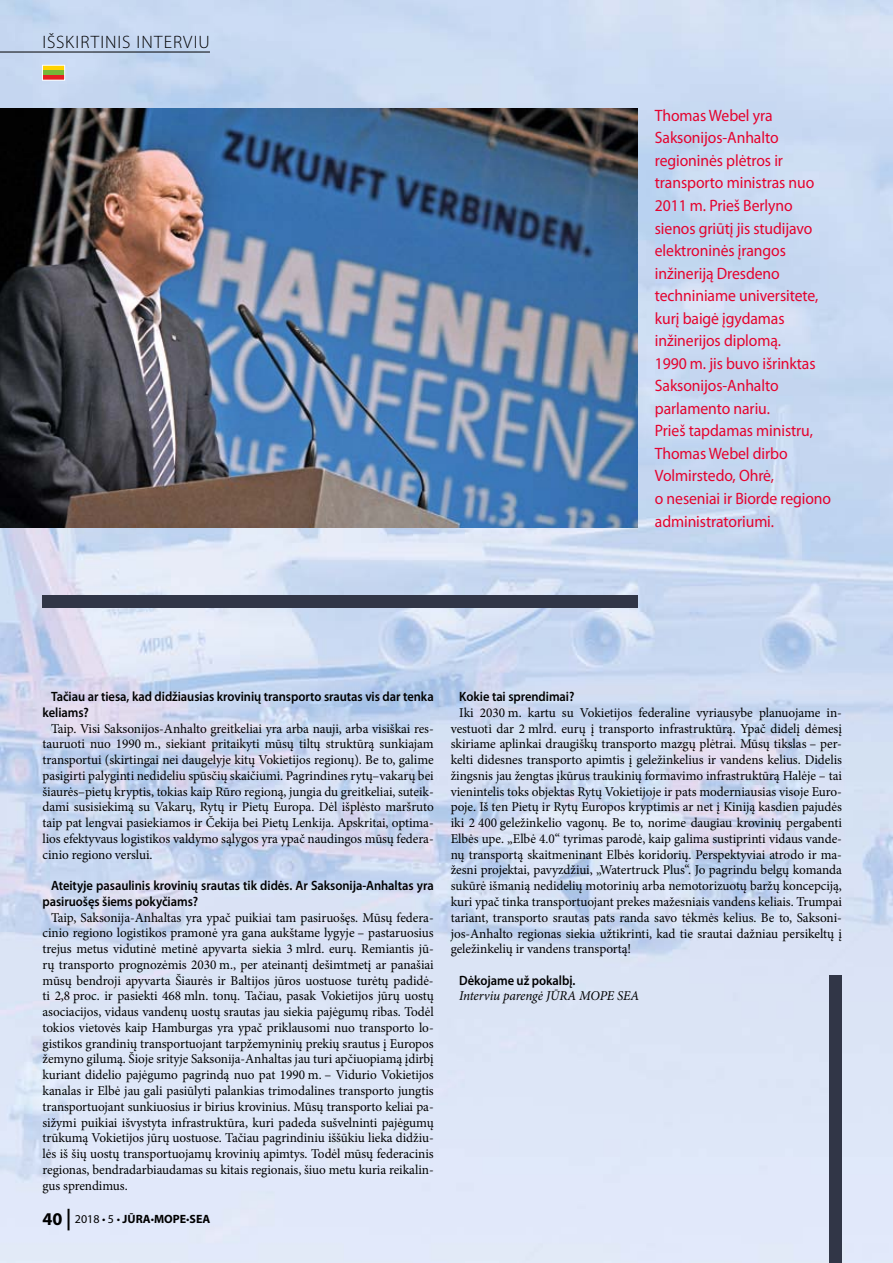
<style>
.page{position:relative;width:893px;height:1263px;background:#fff}
.page>*{position:absolute;margin:0;border:0;box-sizing:border-box;transform-origin:0 0}
.t1{font:300 18px "Myriad Pro";letter-spacing:.055em;color:#000}
.t2{font:16.5px/22.5px "Myriad Pro";letter-spacing:-.005em;color:#e4032e;scale:.95 1}
.t3{font:13.5px/15.8px "Minion Pro";letter-spacing:-.005em;color:#000;text-align:justify}
.t4{font:600 13.5px/15.8px "Myriad Pro";letter-spacing:-.005em;color:#000;scale:.93 1}
.t5{font:italic 13.5px "Minion Pro";letter-spacing:-.015em;color:#000}
.t6{font:700 12px "Myriad Pro";color:#000}
.s1{font-size:18px}
.s2{font-size:21.6px}
.s3{font-weight:400}
</style>
<div class="page">
<img style="left:0;top:0;width:893px;height:1263px">
<img style="left:0;top:108px;width:638px;height:419px">
<div style="left:43px;top:595px;width:595px;height:13px;background:#313647"></div>
<div style="left:829px;top:975px;width:13px;height:288px;background:#313647"></div>
<div style="left:43px;top:65px;width:22px;height:5px;background:#ffd300"></div>
<div style="left:43px;top:70px;width:22px;height:5px;background:#76b837"></div>
<div style="left:43px;top:75px;width:22px;height:5px;background:#e51f22"></div>
<div style="left:42px;top:65px;width:23px;height:15px;border:1px solid #fff"></div>
<hr style="left:0;top:52px;width:210px;height:1px;background:#000">
<h1 class="t1" style="left:43px;top:31px;width:166px">IŠSKIRTINIS INTERVIU</h1>
<p class="t2" style="left:655px;top:104px;width:187px">Thomas Webel yra<br>Saksonijos-Anhalto regioninės plėtros ir transporto ministras nuo<br>2011 m. Prieš Berlyno sienos griūtį jis studijavo elektroninės įrangos inžineriją Dresdeno techniniame universitete, kurį baigė įgydamas inžinerijos diplomą.<br>1990 m. jis buvo išrinktas<br>Saksonijos-Anhalto parlamento nariu.<br>Prieš tapdamas ministru,<br>Thomas Webel dirbo<br>Volmirstedo, Ohrė,<br>o neseniai ir Biorde regiono administratoriumi.</p>
<p class="t4" style="left:43px;top:688px;width:422px;text-indent:8px">Tačiau ar tiesa, kad didžiausias krovinių transporto srautas vis dar tenka keliams?</p>
<p class="t3" style="left:43px;top:720px;width:393px;text-indent:9px">Taip. Visi Saksonijos-Anhalto greitkeliai yra arba nauji, arba visiškai res&shy;tauruoti nuo 1990 m., siekiant pritaikyti mūsų tiltų struktūrą sunkiajam transportui (skirtingai nei daugelyje kitų Vokietijos regionų). Be to, galime pasigirti palyginti nedideliu spūsčių skaičiumi. Pagrindines rytų–vakarų bei šiaurės–pietų kryptis, tokias kaip Rūro regioną, jungia du greitkeliai, suteik&shy;dami susisiekimą su Vakarų, Rytų ir Pietų Europa. Dėl išplėsto maršruto taip pat lengvai pasiekiamos ir Čekija bei Pietų Lenkija. Apskritai, optima&shy;lios efektyvaus logistikos valdymo sąlygos yra ypač naudingos mūsų federa&shy;cinio regiono verslui.</p>
<p class="t4" style="left:43px;top:877px;width:422px;text-indent:8px">Ateityje pasaulinis krovinių srautas tik didės. Ar Saksonija-Anhaltas yra pasiruošęs šiems pokyčiams?</p>
<p class="t3" style="left:43px;top:909px;width:393px;text-indent:9px">Taip, Saksonija-Anhaltas yra ypač puikiai tam pasiruošęs. Mūsų federa&shy;cinio regiono logistikos pramonė yra gana aukštame lygyje – pastaruosius trejus metus vidutinė metinė apyvarta siekia 3 mlrd. eurų. Remiantis jū&shy;rų transporto prognozėmis 2030 m., per ateinantį dešimtmetį ar panašiai mūsų bendroji apyvarta Šiaurės ir Baltijos jūros uostuose turėtų padidė&shy;ti 2,8 proc. ir pasiekti 468 mln. tonų. Tačiau, pasak Vokietijos jūrų uostų asociacijos, vidaus vandenų uostų srautas jau siekia pajėgumų ribas. Todėl tokios vietovės kaip Hamburgas yra ypač priklausomi nuo transporto lo&shy;gistikos grandinių transportuojant tarpžemyninių prekių srautus į Europos žemyno gilumą. Šioje srityje Saksonija-Anhaltas jau turi apčiuopiamą įdirbį kuriant didelio pajėgumo pagrindą nuo pat 1990 m. – Vidurio Vokietijos kanalas ir Elbė jau gali pasiūlyti palankias trimodalines transporto jungtis transportuojant sunkiuosius ir birius krovinius. Mūsų transporto keliai pa&shy;sižymi puikiai išvystyta infrastruktūra, kuri padeda sušvelninti pajėgumų trūkumą Vokietijos jūrų uostuose. Tačiau pagrindiniu iššūkiu lieka didžiu&shy;lės iš šių uostų transportuojamų krovinių apimtys. Todėl mūsų federacinis regionas, bendradarbiaudamas su kitais regionais, šiuo metu kuria reikalin&shy;gus sprendimus.</p>
<p class="t6" style="left:43px;top:1211px;width:169px"><span class="s1">40</span> <span class="s2">|</span> <span class="s3">2018 • 5 •</span> JŪRA<span class="s3">•</span>МОРЕ<span class="s3">•</span>SEA</p>
<p class="t4" style="left:459px;top:688px;width:125px">Kokie tai sprendimai?</p>
<p class="t3" style="left:451px;top:705px;width:393px;text-indent:9px">Iki 2030 m. kartu su Vokietijos federaline vyriausybe planuojame in&shy;vestuoti dar 2 mlrd. eurų į transporto infrastruktūrą. Ypač didelį dėmesį skiriame aplinkai draugiškų transporto mazgų plėtrai. Mūsų tikslas – per&shy;kelti didesnes transporto apimtis į geležinkelius ir vandens kelius. Didelis žingsnis jau žengtas įkūrus traukinių formavimo infrastruktūrą Halėje – tai vienintelis toks objektas Rytų Vokietijoje ir pats moderniausias visoje Euro&shy;poje. Iš ten Pietų ir Rytų Europos kryptimis ar net į Kiniją kasdien pajudės iki 2 400 geležinkelio vagonų. Be to, norime daugiau krovinių pergabenti Elbės upe. „Elbė 4.0“ tyrimas parodė, kaip galima sustiprinti vidaus vande&shy;nų transportą skaitmeninant Elbės koridorių. Perspektyviai atrodo ir ma&shy;žesni projektai, pavyzdžiui, „Watertruck Plus“. Jo pagrindu belgų komanda sukūrė išmanią nedidelių motorinių arba nemotorizuotų baržų koncepciją, kuri ypač tinka transportuojant prekes mažesniais vandens keliais. Trumpai tariant, transporto srautas pats randa savo tėkmės kelius. Be to, Saksoni&shy;jos-Anhalto regionas siekia užtikrinti, kad tie srautai dažniau persikeltų į geležinkelių ir vandens transportą!</p>
<p class="t4" style="left:459px;top:972px;width:126px">Dėkojame už pokalbį.</p>
<p class="t5" style="left:459px;top:987px;width:181px">Interviu parengė JŪRA MOPE SEA</p>
</div>
